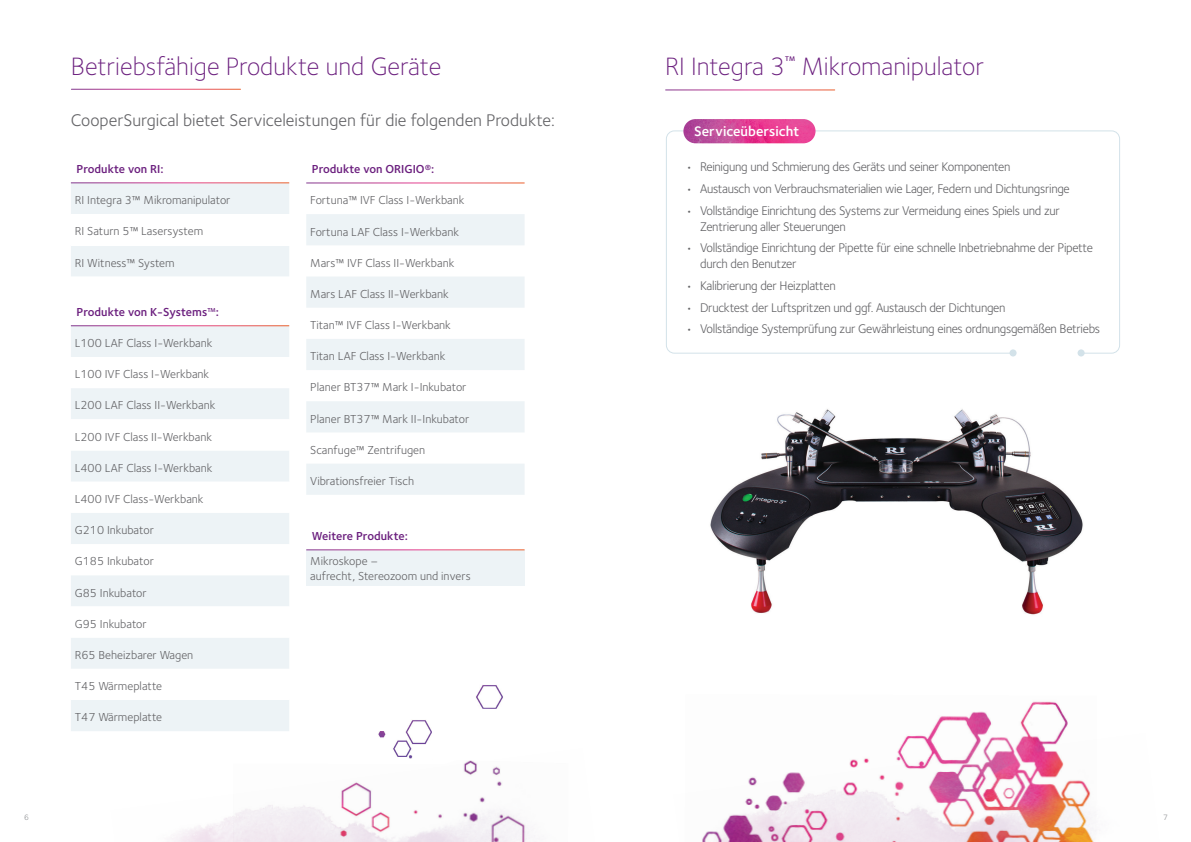
<style>
.page{position:relative;width:1191px;height:842px;background:#fff}
.page>*{position:absolute;margin:0;border:0;box-sizing:border-box;transform-origin:0 0}
.t1{font:300 26px "Foundry Sterling";color:#6b1f7e}
.t2{font:17.5px "Foundry Sterling";color:#636366}
.t3{font:600 14.3px "Foundry Sterling";color:#fff}
.t4{font:13px/16px "Foundry Sterling";letter-spacing:-.025em;color:#636366}
.t5{font:12px/14.4px "Foundry Sterling";color:#636366}
.t6{font:600 12px "Foundry Sterling";color:#6b1f7e}
.t7{font:8px "Foundry Sterling";color:#8e9093}
.t8{font:600 7px "Foundry Sterling";color:#6b1f7e}
</style>
<div class="page">
<img style="left:710px;top:409px;width:373px;height:206px">
<div style="left:71px;top:183px;width:218px;height:93px;background:#edf3f6"></div>
<div style="left:71px;top:214px;width:218px;height:31px;background:#fff"></div>
<div style="left:71px;top:326px;width:218px;height:405px;background:#edf3f6"></div>
<svg style="left:71px;top:357px;width:218px;height:343px"></svg>
<svg style="left:306px;top:214px;width:218px;height:281px;fill:#edf3f6"></svg>
<div style="left:306px;top:550px;width:218px;height:36px;background:#edf3f6"></div>
<img style="left:930px;top:701px;width:138px;height:32px">
<div style="left:666px;top:130px;width:454px;height:224px;border:1px solid #d3e2e9;border-radius:8px"></div>
<div style="left:1015px;top:347px;width:68px;height:17px;background:#fff"></div>
<div style="left:1077px;top:349px;width:7px;height:7px;background:#d3e2e9;border-radius:50%"></div>
<div style="left:1009px;top:349px;width:7px;height:7px;background:#d3e2e9;border-radius:50%"></div>
<img style="left:683px;top:119px;width:132px;height:24px;border-radius:12px">
<img style="left:702px;top:733px;width:392px;height:109px">
<img style="left:233px;top:760px;width:335px;height:82px">
<img style="left:374px;top:720px;width:60px;height:41px">
<img style="left:476px;top:685px;width:27px;height:24px">
<h1 class="t1" style="left:71px;top:51px;width:372px">Betriebsfähige Produkte und Geräte</h1>
<h2 class="t2" style="left:71px;top:110px;width:485px">CooperSurgical bietet Serviceleistungen für die folgenden Produkte:</h2>
<p class="t6" style="left:77px;top:162px;width:88px">Produkte von RI:</p>
<p class="t5" style="left:75px;top:193px;width:157px">RI Integra 3™ Mikromanipulator</p>
<p class="t5" style="left:75px;top:224px;width:130px">RI Saturn 5™ Lasersystem</p>
<p class="t5" style="left:75px;top:255px;width:101px">RI Witness™ System</p>
<p class="t6" style="left:77px;top:304px;width:144px">Produkte von K-Systems<sup>TM</sup>:</p>
<p class="t5" style="left:75px;top:336px;width:139px">L100 LAF Class I-Werkbank</p>
<p class="t5" style="left:75px;top:367px;width:136px">L100 IVF Class I-Werkbank</p>
<p class="t5" style="left:75px;top:398px;width:142px">L200 LAF Class II-Werkbank</p>
<p class="t5" style="left:75px;top:430px;width:139px">L200 IVF Class II-Werkbank</p>
<p class="t5" style="left:75px;top:461px;width:139px">L400 LAF Class I-Werkbank</p>
<p class="t5" style="left:75px;top:492px;width:130px">L400 IVF Class-Werkbank</p>
<p class="t5" style="left:75px;top:523px;width:80px">G210 Inkubator</p>
<p class="t5" style="left:75px;top:554px;width:80px">G185 Inkubator</p>
<p class="t5" style="left:75px;top:585px;width:73px">G85 Inkubator</p>
<p class="t5" style="left:75px;top:617px;width:73px">G95 Inkubator</p>
<p class="t5" style="left:75px;top:648px;width:120px">R65 Beheizbarer Wagen</p>
<p class="t5" style="left:75px;top:679px;width:89px">T45 Wärmeplatte</p>
<p class="t5" style="left:75px;top:710px;width:89px">T47 Wärmeplatte</p>
<p class="t6" style="left:312px;top:162px;width:124px">Produkte von ORIGIO®:</p>
<p class="t5" style="left:310px;top:193px;width:156px">Fortuna™ IVF Class I-Werkbank</p>
<p class="t5" style="left:310px;top:224px;width:150px">Fortuna LAF Class I-Werkbank</p>
<p class="t5" style="left:310px;top:256px;width:146px">Mars™ IVF Class II-Werkbank</p>
<p class="t5" style="left:310px;top:287px;width:140px">Mars LAF Class II-Werkbank</p>
<p class="t5" style="left:310px;top:318px;width:142px">Titan™ IVF Class I-Werkbank</p>
<p class="t5" style="left:310px;top:349px;width:137px">Titan LAF Class I-Werkbank</p>
<p class="t5" style="left:310px;top:380px;width:158px">Planer BT37™ Mark I-Inkubator</p>
<p class="t5" style="left:310px;top:411px;width:160px">Planer BT37™ Mark II-Inkubator</p>
<p class="t5" style="left:310px;top:443px;width:116px">Scanfuge™ Zentrifugen</p>
<p class="t5" style="left:310px;top:474px;width:105px">Vibrationsfreier Tisch</p>
<p class="t6" style="left:312px;top:528px;width:97px">Weitere Produkte:</p>
<p class="t5" style="left:310px;top:554px;width:162px">Mikroskope –<br>aufrecht, Stereozoom und invers</p>
<h1 class="t1" style="left:665px;top:52px;width:122px">RI Integra 3</h1>
<p class="t8" style="left:785px;top:55px;width:11px">TM</p>
<h1 class="t1" style="left:801px;top:52px;width:184px">Mikromanipulator</h1>
<p class="t3" style="left:694px;top:123px;width:107px">Serviceübersicht</p>
<p class="t4" style="left:686px;top:159px;width:326px">• Reinigung und Schmierung des Geräts und seiner Komponenten</p>
<p class="t4" style="left:686px;top:181px;width:385px">• Austausch von Verbrauchsmaterialien wie Lager, Federn und Dichtungsringe</p>
<p class="t4" style="left:700px;top:202px;width:361px;text-indent:-14px">• Vollständige Einrichtung des Systems zur Vermeidung eines Spiels und zur<br>Zentrierung aller Steuerungen</p>
<p class="t4" style="left:700px;top:240px;width:394px;text-indent:-14px">• Vollständige Einrichtung der Pipette für eine schnelle Inbetriebnahme der Pipette durch den Benutzer</p>
<p class="t4" style="left:686px;top:278px;width:151px">• Kalibrierung der Heizplatten</p>
<p class="t4" style="left:686px;top:299px;width:321px">• Drucktest der Luftspritzen und ggf. Austausch der Dichtungen</p>
<p class="t4" style="left:686px;top:321px;width:416px">• Vollständige Systemprüfung zur Gewährleistung eines ordnungsgemäßen Betriebs</p>
<p class="t7" style="left:24px;top:813px;width:6px">6</p>
<p class="t7" style="left:1163px;top:813px;width:6px">7</p>
</div>
